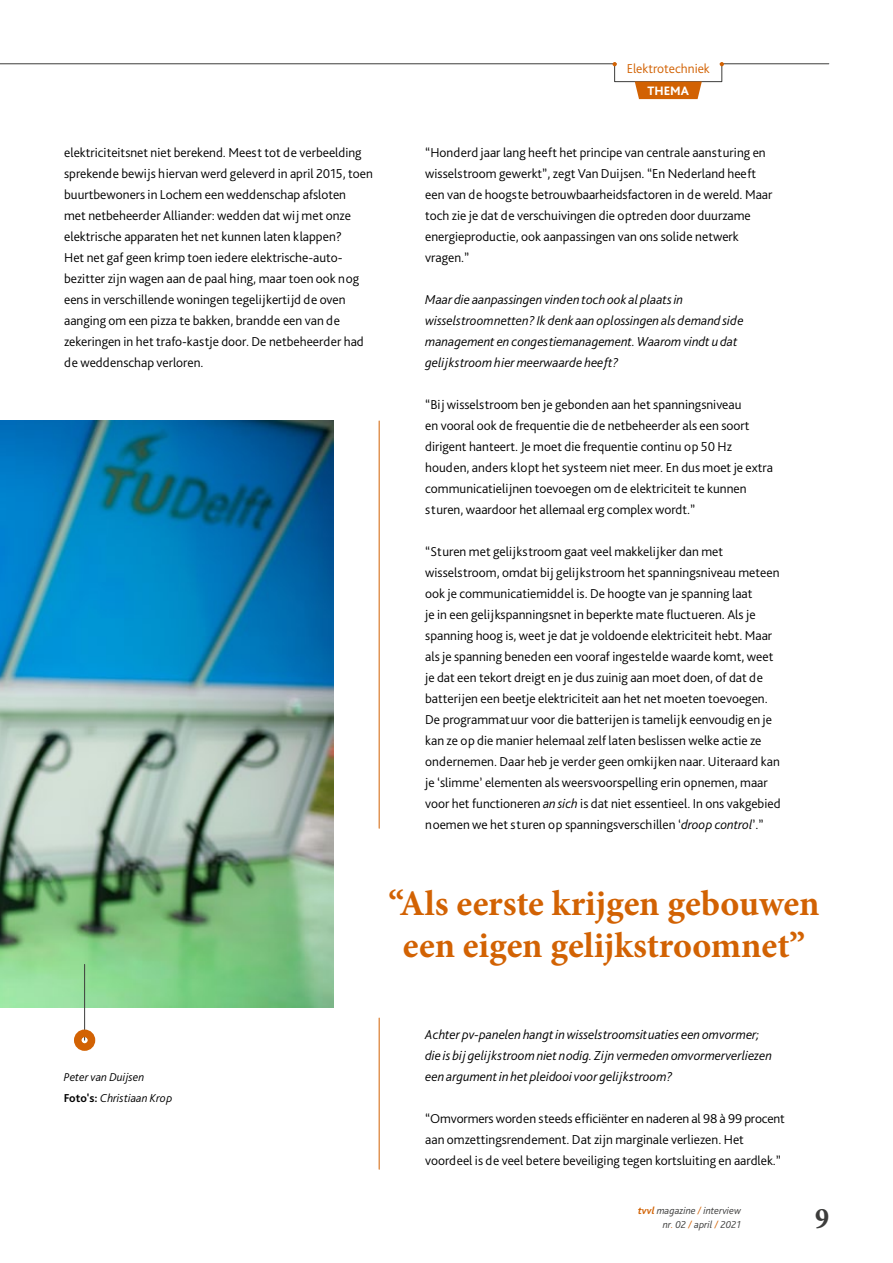
<style>
.page{position:relative;width:893px;height:1263px;background:#fff}
.page>*{position:absolute;margin:0;border:0;box-sizing:border-box;transform-origin:0 0}
.t1{font:700 36px/42px "Minion Pro";color:#d26203;text-align:center}
.t2{font:700 condensed 30px "Minion Pro";color:#3c3c3b}
.t3{font:300 13.5px/21px "Bliss Pro";color:#000}
.t4{font:italic 300 13.5px/21px "Bliss Pro";color:#000}
.t5{font:300 13.5px "Bliss Pro";color:#d26203}
.t6{font:800 12.75px "Bliss Pro";color:#fff}
.t7{font:italic 300 12px/21px "Bliss Pro";color:#000}
.t8{font:italic 300 10.5px/13.5px "Bliss Pro";color:#3c3c3b;text-align:right}
.s1{font-style:italic}
.s2{font-weight:700;font-style:normal}
.s3{font-weight:700;color:#d26203}
.s4{color:#d26203}
</style>
<div class="page">
<img style="left:0;top:421px;width:333px;height:586px">
<hr style="left:84px;top:964px;width:1px;height:76px;background:#3c3c3b">
<div style="left:74px;top:1029px;width:21px;height:22px;border:8px solid #d26203;border-radius:50%"></div>
<hr style="left:379px;top:421px;width:1px;height:407px;background:#d26203">
<hr style="left:379px;top:1018px;width:1px;height:151px;background:#d26203">
<hr style="left:720px;top:63px;width:109px;height:1px;background:#3c3c3b">
<hr style="left:0;top:63px;width:616px;height:1px;background:#3c3c3b">
<svg style="left:612px;top:62px;width:5px;height:4px"></svg>
<svg style="left:635px;top:82px;width:67px;height:17px"></svg>
<svg style="left:720px;top:62px;width:4px;height:4px"></svg>
<p class="t3" style="left:64px;top:141px;width:310px">elektriciteitsnet niet berekend. Meest tot de verbeelding sprekende bewijs hiervan werd geleverd in april 2015, toen buurtbewoners in Lochem een weddenschap afsloten<br>met netbeheerder Alliander: wedden dat wij met onze elektrische apparaten het net kunnen laten klappen?<br>Het net gaf geen krimp toen iedere elektrische-auto&shy;bezitter zijn wagen aan de paal hing, maar toen ook nog eens in verschillende woningen tegelijkertijd de oven aanging om een pizza te bakken, brandde een van de zekeringen in het trafo-kastje door. De netbeheerder had de weddenschap verloren.</p>
<p class="t5" style="left:627px;top:61px;width:85px">Elektrotechniek</p>
<p class="t6" style="left:647px;top:83px;width:43px">THEMA</p>
<p class="t3" style="left:425px;top:141px;width:349px">“Honderd jaar lang heeft het principe van centrale aansturing en wisselstroom gewerkt”, zegt Van Duijsen. “En Nederland heeft een van de hoogste betrouwbaarheidsfactoren in de wereld. Maar toch zie je dat de verschuivingen die optreden door duurzame energieproductie, ook aanpassingen van ons solide netwerk vragen.”</p>
<p class="t4" style="left:425px;top:288px;width:320px">Maar die aanpassingen vinden toch ook al plaats in wisselstroomnetten? Ik denk aan oplossingen als demand side management en congestiemanagement. Waarom vindt u dat gelijkstroom hier meerwaarde heeft?</p>
<p class="t3" style="left:425px;top:393px;width:349px">“Bij wisselstroom ben je gebonden aan het spanningsniveau<br>en vooral ook de frequentie die de netbeheerder als een soort dirigent hanteert. Je moet die frequentie continu op 50 Hz houden, anders klopt het systeem niet meer. En dus moet je extra communicatielijnen toevoegen om de elektriciteit te kunnen sturen, waardoor het allemaal erg complex wordt.”</p>
<p class="t3" style="left:425px;top:540px;width:357px">“Sturen met gelijkstroom gaat veel makkelijker dan met wisselstroom, omdat bij gelijkstroom het spanningsniveau meteen ook je communicatiemiddel is. De hoogte van je spanning laat<br>je in een gelijkspanningsnet in beperkte mate fluctueren. Als je spanning hoog is, weet je dat je voldoende elektriciteit hebt. Maar als je spanning beneden een vooraf ingestelde waarde komt, weet je dat een tekort dreigt en je dus zuinig aan moet doen, of dat de batterijen een beetje elektriciteit aan het net moeten toevoegen.<br>De programmatuur voor die batterijen is tamelijk eenvoudig en je kan ze op die manier helemaal zelf laten beslissen welke actie ze ondernemen. Daar heb je verder geen omkijken naar. Uiteraard kan je ‘slimme’ elementen als weersvoorspelling erin opnemen, maar voor het functioneren <span class="s1">an sich</span> is dat niet essentieel. In ons vakgebied noemen we het sturen op spanningsverschillen ‘<span class="s1">droop control</span>’.”</p>
<h1 class="t1" style="left:389px;top:882px;width:432px">“Als eerste krijgen gebouwen een eigen gelijkstroomnet”</h1>
<p class="t7" style="left:64px;top:1066px;width:110px">Peter van Duijsen<br><span class="s2">Foto's:</span> Christiaan Krop</p>
<p class="t4" style="left:425px;top:1023px;width:348px">Achter pv-panelen hangt in wisselstroomsituaties een omvormer; die is bij gelijkstroom niet nodig. Zijn vermeden omvormerverliezen een argument in het pleidooi voor gelijkstroom?</p>
<p class="t3" style="left:425px;top:1107px;width:361px">“Omvormers worden steeds efficiënter en naderen al 98 à 99 procent aan omzettingsrendement. Dat zijn marginale verliezen. Het voordeel is de veel betere beveiliging tegen kortsluiting en aardlek.”</p>
<p class="t8" style="left:638px;top:1204px;width:104px"><span class="s3">tvvl</span> magazine <span class="s4">/</span> interview nr<span class="s4">.</span> 02 <span class="s4">/</span> april <span class="s4">/</span> 2021</p>
<h2 class="t2" style="left:815px;top:1197px;width:15px">9</h2>
</div>
